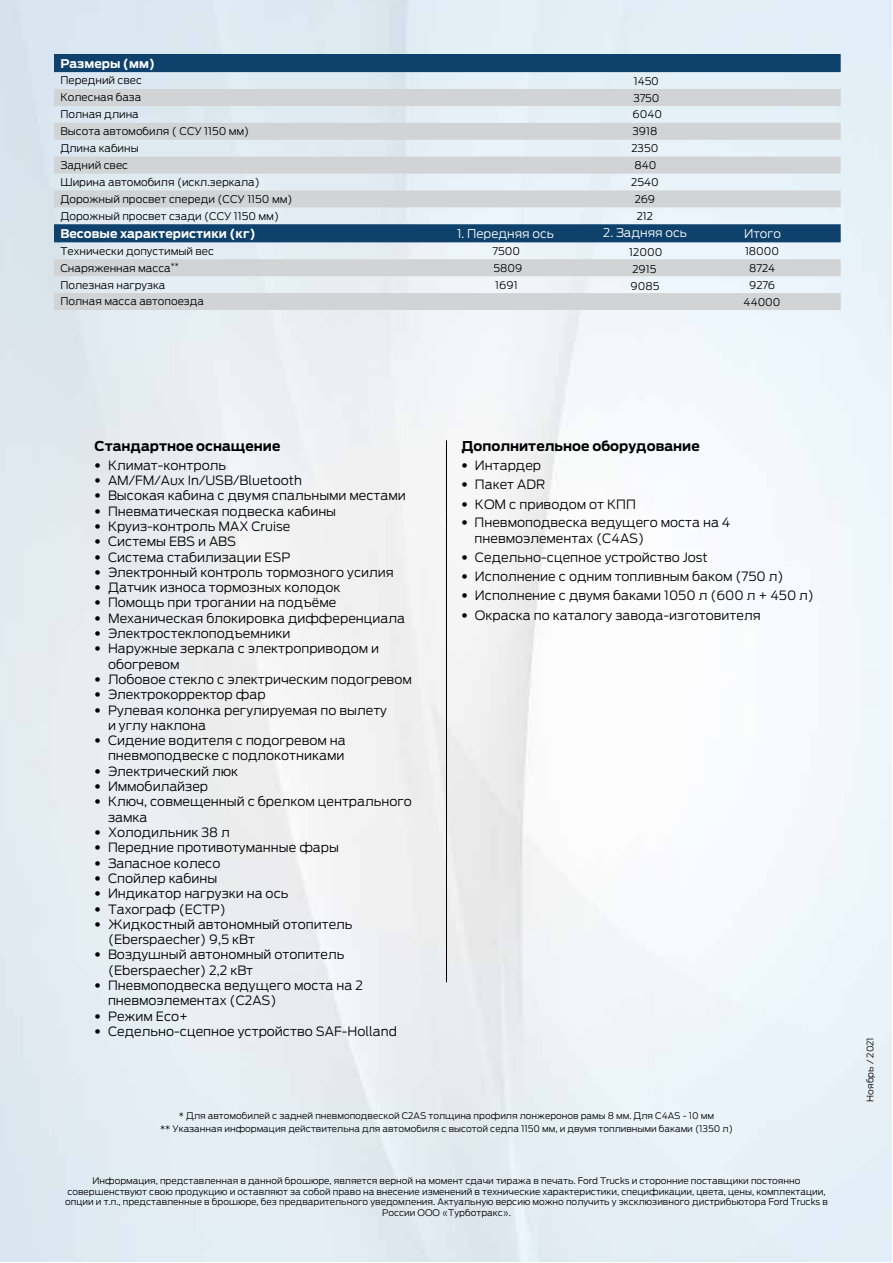
<style>
.page{position:relative;width:893px;height:1263px;background:#fff}
.page>*{position:absolute;margin:0;border:0;box-sizing:border-box;transform-origin:0 0}
.t1{font:700 13.5px "Ford Antenna";color:#000}
.t2{font:300 12.75px/15.3px "Ford Antenna";color:#000}
.t3{font:700 12px "Ford Antenna";color:#fff}
.t4{font:300 12px "Ford Antenna";color:#fff}
.t5{font:300 10.5px/16.6px "Ford Antenna";color:#000}
.t6{font:300 9px/10.8px "Ford Antenna";color:#000;text-align:center}
.s1{font-family:"Helvetica Neue LT Std";font-stretch:condensed}
</style>
<div class="page">
<hr style="left:446px;top:440px;width:1px;height:542px;background:#000">
<svg style="left:54px;top:54px;width:787px;height:35px;background:#7393ac"></svg>
<svg style="left:54px;top:89px;width:787px;height:187px;background:#c7d1d8"></svg>
<div style="left:54px;top:293px;width:787px;height:17px;background:#d1d3d4"></div>
<p class="t3" style="left:60px;top:53px;width:96px">Размеры (мм)</p>
<p class="t5" style="left:60px;top:71px;width:83px">Передний свес</p>
<p class="t5" style="left:634px;top:71px;width:26px">1450</p>
<p class="t5" style="left:60px;top:88px;width:82px">Колесная база</p>
<p class="t5" style="left:633px;top:88px;width:28px">3750</p>
<p class="t5" style="left:60px;top:105px;width:80px">Полная длина</p>
<p class="t5" style="left:633px;top:105px;width:31px">6040</p>
<p class="t5" style="left:60px;top:122px;width:190px">Высота автомобиля ( ССУ 1150 мм)</p>
<p class="t5" style="left:632px;top:122px;width:26px">3918</p>
<p class="t5" style="left:60px;top:139px;width:80px">Длина кабины</p>
<p class="t5" style="left:631px;top:139px;width:28px">2350</p>
<p class="t5" style="left:60px;top:156px;width:69px">Задний свес</p>
<p class="t5" style="left:635px;top:156px;width:23px">840</p>
<p class="t5" style="left:60px;top:172px;width:201px">Ширина автомобиля (искл.зеркала)</p>
<p class="t5" style="left:631px;top:173px;width:29px">2540</p>
<p class="t5" style="left:60px;top:189px;width:234px">Дорожный просвет спереди (ССУ 1150 мм)</p>
<p class="t5" style="left:635px;top:190px;width:22px">269</p>
<p class="t5" style="left:60px;top:206px;width:220px">Дорожный просвет сзади (ССУ 1150 мм)</p>
<p class="t5" style="left:637px;top:207px;width:18px">212</p>
<p class="t3" style="left:60px;top:223px;width:197px">Весовые характеристики (кг)</p>
<p class="t4" style="left:744px;top:223px;width:39px">Итого</p>
<p class="t5" style="left:60px;top:241px;width:155px">Технически допустимый вес</p>
<p class="t5" style="left:745px;top:242px;width:36px">18000</p>
<p class="t5" style="left:60px;top:258px;width:120px">Снаряженная масса<sup>**</sup></p>
<p class="t5" style="left:749px;top:259px;width:27px">8724</p>
<p class="t5" style="left:60px;top:275px;width:106px">Полезная нагрузка</p>
<p class="t5" style="left:749px;top:275px;width:27px">9276</p>
<p class="t5" style="left:60px;top:292px;width:145px">Полная масса автопоезда</p>
<p class="t4" style="left:457px;top:224px;width:99px">1. Передняя ось</p>
<p class="t4" style="left:603px;top:222px;width:85px">2. Задняя ось</p>
<p class="t5" style="left:493px;top:242px;width:31px">7500<br>5809<br>1691</p>
<p class="t5" style="left:629px;top:242px;width:35px">12000<br>2915<br>9085</p>
<p class="t5" style="left:744px;top:293px;width:38px">44000</p>
<p class="t1" style="left:95px;top:434px;width:187px">Стандартное оснащение</p>
<p class="t2" style="left:95px;top:456px;width:133px"><span class="s1">•</span> Климат-контроль</p>
<p class="t2" style="left:95px;top:471px;width:209px"><span class="s1">•</span> AM/FM/Aux In/USB/Bluetooth</p>
<p class="t2" style="left:95px;top:486px;width:313px"><span class="s1">•</span> Высокая кабина с двумя спальными местами</p>
<p class="t2" style="left:95px;top:502px;width:243px"><span class="s1">•</span> Пневматическая подвеска кабины</p>
<p class="t2" style="left:95px;top:517px;width:197px"><span class="s1">•</span> Круиз-контроль MAX Cruise</p>
<p class="t2" style="left:95px;top:532px;width:143px"><span class="s1">•</span> Системы EBS и ABS</p>
<p class="t2" style="left:95px;top:548px;width:198px"><span class="s1">•</span> Система стабилизации ESP</p>
<p class="t2" style="left:95px;top:563px;width:301px"><span class="s1">•</span> Электронный контроль тормозного усилия</p>
<p class="t2" style="left:95px;top:578px;width:248px"><span class="s1">•</span> Датчик износа тормозных колодок</p>
<p class="t2" style="left:95px;top:594px;width:243px"><span class="s1">•</span> Помощь при трогании на подъёме</p>
<p class="t2" style="left:95px;top:609px;width:312px"><span class="s1">•</span> Механическая блокировка дифференциала</p>
<p class="t2" style="left:95px;top:624px;width:198px"><span class="s1">•</span> Электростеклоподъемники</p>
<p class="t2" style="left:108px;top:639px;width:273px;text-indent:-14px"><span class="s1">•</span> Наружные зеркала с электроприводом и обогревом</p>
<p class="t2" style="left:95px;top:670px;width:319px"><span class="s1">•</span> Лобовое стекло с электрическим подогревом</p>
<p class="t2" style="left:95px;top:685px;width:173px"><span class="s1">•</span> Электрокорректор фар</p>
<p class="t2" style="left:108px;top:701px;width:281px;text-indent:-14px"><span class="s1">•</span> Рулевая колонка регулируемая по вылету и углу наклона</p>
<p class="t2" style="left:95px;top:731px;width:253px;text-align:right"><span class="s1">•</span> Сидение водителя с подогревом на пневмоподвеске с подлокотниками</p>
<p class="t2" style="left:95px;top:762px;width:145px"><span class="s1">•</span> Электрический люк</p>
<p class="t2" style="left:95px;top:777px;width:115px"><span class="s1">•</span> Иммобилайзер</p>
<p class="t2" style="left:108px;top:792px;width:305px;text-indent:-14px"><span class="s1">•</span> Ключ, совмещенный с брелком центрального замка</p>
<p class="t2" style="left:95px;top:823px;width:137px"><span class="s1">•</span> Холодильник 38 л</p>
<p class="t2" style="left:95px;top:838px;width:246px"><span class="s1">•</span> Передние противотуманные фары</p>
<p class="t2" style="left:95px;top:854px;width:127px"><span class="s1">•</span> Запасное колесо</p>
<p class="t2" style="left:95px;top:869px;width:124px"><span class="s1">•</span> Спойлер кабины</p>
<p class="t2" style="left:95px;top:884px;width:196px"><span class="s1">•</span> Индикатор нагрузки на ось</p>
<p class="t2" style="left:95px;top:900px;width:133px"><span class="s1">•</span> Тахограф (ЕСТР)</p>
<p class="t2" style="left:108px;top:915px;width:246px;text-indent:-14px"><span class="s1">•</span> Жидкостный автономный отопитель (Eberspaecher) 9,5 кВт</p>
<p class="t2" style="left:108px;top:945px;width:238px;text-indent:-14px"><span class="s1">•</span> Воздушный автономный отопитель (Eberspaecher) 2,2 кВт</p>
<p class="t2" style="left:108px;top:976px;width:256px;text-indent:-14px"><span class="s1">•</span> Пневмоподвеска ведущего моста на 2 пневмоэлементах (C2AS)</p>
<p class="t2" style="left:95px;top:1007px;width:95px"><span class="s1">•</span> Режим Eco+</p>
<p class="t2" style="left:95px;top:1022px;width:304px"><span class="s1">•</span> Седельно-сцепное устройство SAF-Holland</p>
<p class="t1" style="left:461px;top:434px;width:240px">Дополнительное оборудование</p>
<p class="t2" style="left:461px;top:457px;width:81px"><span class="s1">•</span> Интардер</p>
<p class="t2" style="left:461px;top:475px;width:85px"><span class="s1">•</span> Пакет ADR</p>
<p class="t2" style="left:461px;top:495px;width:176px"><span class="s1">•</span> КОМ с приводом от КПП</p>
<p class="t2" style="left:475px;top:512px;width:257px;line-height:16px;text-indent:-13px"><span class="s1">•</span> Пневмоподвеска ведущего моста на 4 пневмоэлементах (C4AS)</p>
<p class="t2" style="left:461px;top:548px;width:248px"><span class="s1">•</span> Седельно-сцепное устройство Jost</p>
<p class="t2" style="left:461px;top:567px;width:324px"><span class="s1">•</span> Исполнение с одним топливным баком (750 л)</p>
<p class="t2" style="left:461px;top:586px;width:354px"><span class="s1">•</span> Исполнение с двумя баками 1050 л (600 л + 450 л)</p>
<p class="t2" style="left:461px;top:606px;width:301px"><span class="s1">•</span> Окраска по каталогу завода-изготовителя</p>
<p class="t6" style="left:160px;top:1109px;width:574px;line-height:12.3px">* Для автомобилей с задней пневмоподвеской C2AS толщина профиля лонжеронов рамы 8 мм. Для C4AS - 10 мм<br>** Указанная информация действительна для автомобиля с высотой седла 1150 мм, и двумя топливными баками (1350 л)</p>
<p class="t6" style="left:65px;top:1174px;width:764px">Информация, представленная в данной брошюре, является верной на момент сдачи тиража в печать. Ford Trucks и сторонние поставщики постоянно совершенствуют свою продукцию и оставляют за собой право на внесение изменений в технические характеристики, спецификации, цвета, цены, комплектации, опции и т.п., представленные в брошюре, без предварительного уведомления. Актуальную версию можно получить у эксклюзивного дистрибьютора Ford Trucks в России ООО «Турботракс».</p>
<p class="t6" style="left:864px;top:1102px;width:66px;rotate:-90deg">Ноябрь / 2021</p>
</div>
